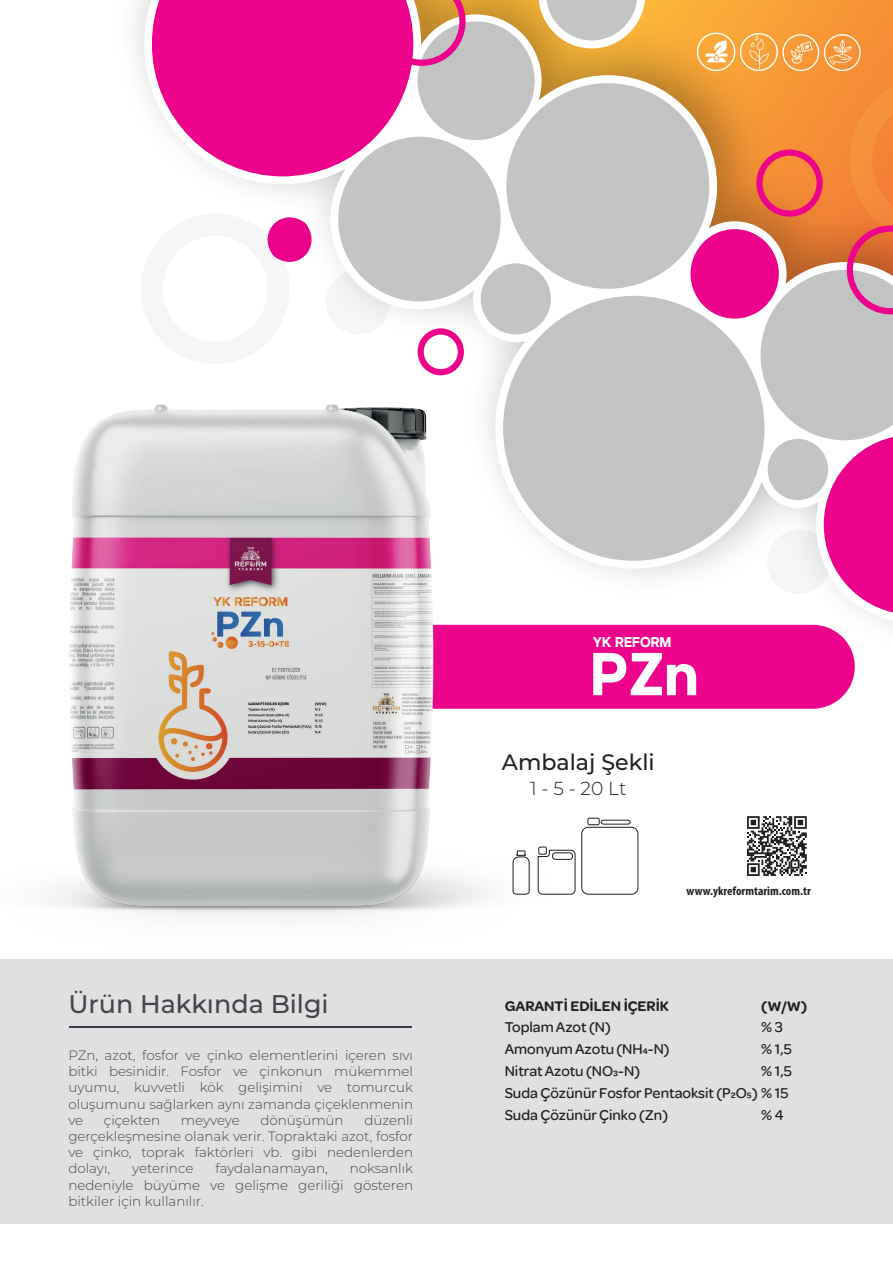
<style>
.page{position:relative;width:893px;height:1263px;background:#fff}
.page>*{position:absolute;margin:0;border:0;box-sizing:border-box;transform-origin:0 0}
.t1{font:700 60.45px "Artegra Sans";color:#fff;scale:.92 1}
.t2{font:500 25.5px "Montserrat";color:#43434c}
.t3{font:500 22.35px "Montserrat";color:#231f20}
.t4{font:300 18.75px "Montserrat";color:#231f20}
.t5{font:500 15px/21.9px "Omnes";color:#231f20}
.t6{font:600 15px "Omnes";color:#231f20}
.t7{font:700 14.25px "Artegra Sans";color:#fff;scale:.92 1}
.t8{font:300 13.5px/16.2px "Montserrat";color:#43434c;text-align:justify}
.t9{font:700 condensed 12.3px "Myriad Pro";color:#231f20;scale:1.04 1}
</style>
<div class="page">
<svg style="left:144px;top:0;width:749px;height:622px"></svg>
<svg style="left:152px;top:0;width:261px;height:176px;background:#ee219a"></svg>
<svg style="left:338px;top:137px;width:555px;height:424px;background:#cccacc"></svg>
<svg style="left:824px;top:435px;width:69px;height:180px"></svg>
<svg style="left:418px;top:0;width:291px;height:289px;background:#cec4b3"></svg>
<svg style="left:142px;top:207px;width:179px;height:70px"></svg>
<svg style="left:378px;top:0;width:88px;height:66px;background:#e16493"></svg>
<div style="left:0;top:959px;width:893px;height:264px;background:#dfe0df"></div>
<div style="left:620px;top:625px;width:235px;height:84px;background:#ed028c"></div>
<img style="left:47px;top:277px;width:573px;height:642px">
<svg style="left:747px;top:816px;width:60px;height:60px"></svg>
<svg style="left:512px;top:850px;width:18px;height:45px"></svg>
<svg style="left:537px;top:817px;width:102px;height:78px"></svg>
<svg style="left:696px;top:32px;width:197px;height:282px;background:#e9845c"></svg>
<hr style="left:70px;top:1027px;width:342px;height:1px;background:#393a49">
<p class="t7" style="left:593px;top:631px;width:87px">YK REFORM</p>
<h1 class="t1" style="left:590px;top:629px;width:119px">PZn</h1>
<h3 class="t3" style="left:502px;top:746px;width:155px">Ambalaj Şekli</h3>
<h3 class="t4" style="left:530px;top:775px;width:98px">1 - 5 - 20 Lt</h3>
<p class="t9" style="left:686px;top:883px;width:121px">www.ykreformtarim.com.tr</p>
<h2 class="t2" style="left:68px;top:986px;width:262px">Ürün Hakkında Bilgi</h2>
<p class="t6" style="left:505px;top:995px;width:166px">GARANTİ EDİLEN İÇERİK</p>
<p class="t5" style="left:505px;top:1015px;width:285px">Toplam Azot (N)<br>Amonyum Azotu (NH4-N)<br>Nitrat Azotu (NO3-N)<br>Suda Çözünür Fosfor Pentaoksit (P2O5) % 15<br>Suda Çözünür Çinko (Zn)</p>
<p class="t6" style="left:761px;top:995px;width:47px">(W/W)</p>
<p class="t5" style="left:761px;top:1015px;width:32px">% 3 % 1,5 % 1,5</p>
<p class="t5" style="left:761px;top:1103px;width:24px">% 4</p>
<p class="t8" style="left:68px;top:1047px;width:346px">PZn, azot, fosfor ve çinko elementlerini içeren sıvı bitki besinidir. Fosfor ve çinkonun mükemmel uyumu, kuvvetli kök gelişimini ve tomurcuk oluşumunu sağlarken aynı zamanda çiçeklenmenin ve</p>
<p class="t8" style="left:68px;top:1111px;width:346px;text-indent:296px">düzenli gerçekleşmesine olanak verir. Topraktaki azot, fosfor ve çinko, toprak faktörleri vb. gibi nedenlerden dolayı,</p>
<p class="t8" style="left:104px;top:1111px;width:58px">çiçekten</p>
<p class="t8" style="left:181px;top:1111px;width:60px">meyveye</p>
<p class="t8" style="left:261px;top:1111px;width:85px">dönüşümün</p>
<p class="t8" style="left:132px;top:1160px;width:63px">yeterince</p>
<p class="t8" style="left:215px;top:1160px;width:114px">faydalanamayan,</p>
<p class="t8" style="left:68px;top:1160px;width:346px;text-indent:281px">noksanlık nedeniyle büyüme ve gelişme geriliği gösteren bitkiler için kullanılır.</p>
</div>
